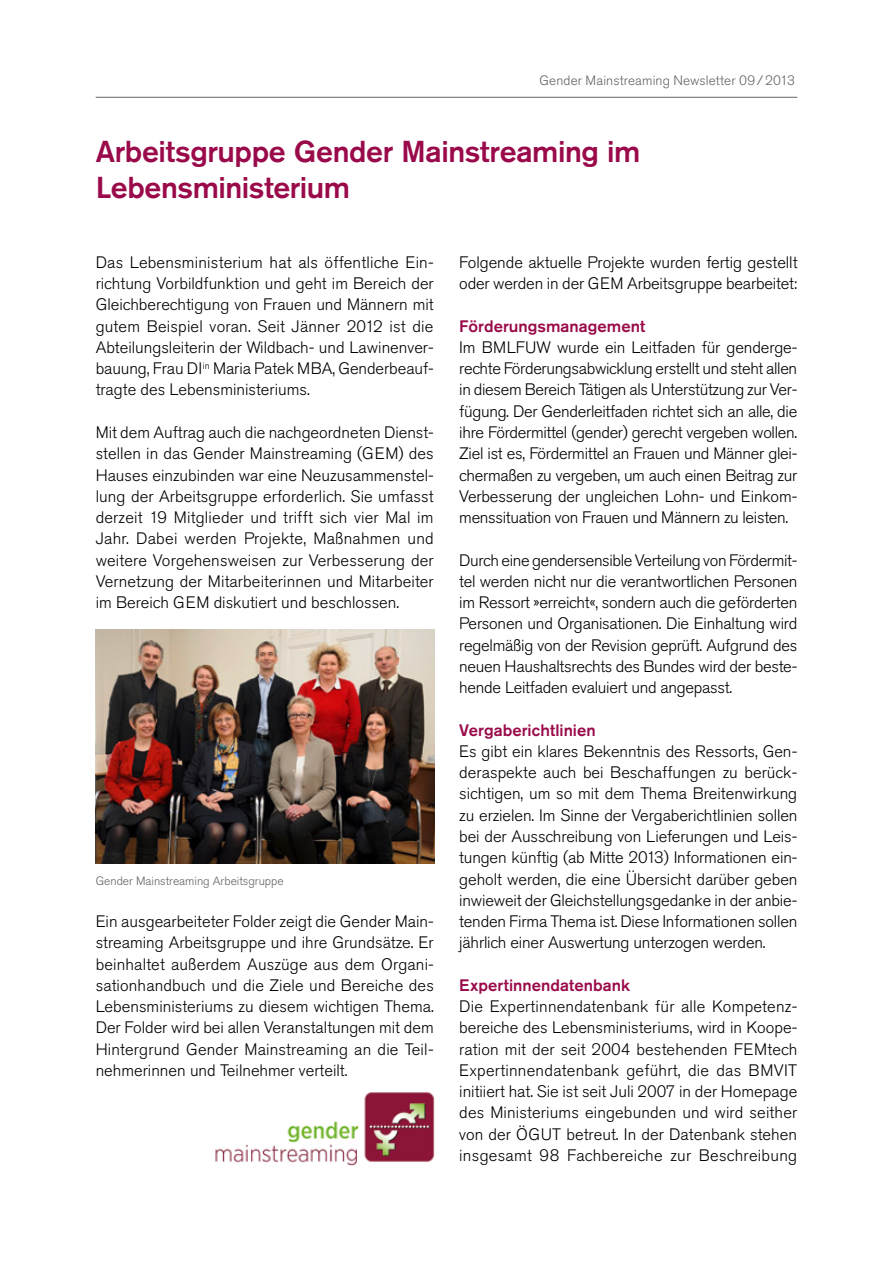
<style>
.page{position:relative;width:893px;height:1263px;background:#fff}
.page>*{position:absolute;margin:0;border:0;box-sizing:border-box;transform-origin:0 0}
.NL___Headline_1{font:500 30px/36px "Akzidenz Grotesk Pro";letter-spacing:-.015em;color:#9a0a4a}
.NL_-_Lauftext{font:300 16.5px/21.3px "Akzidenz Grotesk Pro";letter-spacing:-.005em;color:#000;text-align:justify}
.NL_-_Headline_3{font:500 16.5px "Akzidenz Grotesk Pro";letter-spacing:.005em;color:#9a0a4a}
.t1{font:300 13.5px "Akzidenz Grotesk Pro";letter-spacing:.01em;color:#636362}
.t2{font:300 12px "Akzidenz Grotesk Pro";color:#636362}
</style>
<div class="page">
<hr style="left:96px;top:97px;width:701px;height:1px;background:#636362">
<img style="left:96px;top:629px;width:338px;height:234px">
<img style="left:215px;top:1092px;width:220px;height:73px">
<p class="t1" style="left:540px;top:72px;width:257px">Gender Mainstreaming Newsletter 09/2013</p>
<h1 class="NL___Headline_1" style="left:96px;top:133px;width:546px">Arbeitsgruppe Gender Mainstreaming im<br>Lebensministerium</h1>
<p class="NL_-_Lauftext" style="left:96px;top:251px;width:340px">Das Lebensministerium hat als öffentliche Ein&shy;richtung Vorbildfunktion und geht im Bereich der Gleichberechtigung von Frauen und Männern mit gutem Beispiel voran. Seit Jänner 2012 ist die Abteilungsleiterin der Wildbach- und Lawinenver&shy;bauung, Frau DI<sup>in</sup> Maria Patek MBA, Genderbeauf&shy;tragte des Lebensministeriums.</p>
<p class="NL_-_Lauftext" style="left:96px;top:422px;width:340px">Mit dem Auftrag auch die nachgeordneten Dienst&shy;stellen in das Gender Mainstreaming (GEM) des Hauses einzubinden war eine Neuzusammenstel&shy;lung der Arbeitsgruppe erforderlich. Sie umfasst derzeit 19 Mitglieder und trifft sich vier Mal im Jahr. Dabei werden Projekte, Maßnahmen und weitere Vorgehensweisen zur Verbesserung der Vernetzung der Mitarbeiterinnen und Mitarbeiter im Bereich GEM diskutiert und beschlossen.</p>
<p class="t2" style="left:96px;top:872px;width:189px">Gender Mainstreaming Arbeitsgruppe</p>
<p class="NL_-_Lauftext" style="left:96px;top:911px;width:340px">Ein ausgearbeiteter Folder zeigt die Gender Main&shy;streaming Arbeitsgruppe und ihre Grundsätze. Er beinhaltet außerdem Auszüge aus dem Organi&shy;sationhandbuch und die Ziele und Bereiche des Lebensministeriums zu diesem wichtigen Thema.<br>Der Folder wird bei allen Veranstaltungen mit dem Hintergrund Gender Mainstreaming an die Teil&shy;nehmerinnen und Teilnehmer verteilt.</p>
<p class="NL_-_Lauftext" style="left:459px;top:251px;width:340px">Folgende aktuelle Projekte wurden fertig gestellt oder werden in der GEM Arbeitsgruppe bearbeitet:</p>
<h3 class="NL_-_Headline_3" style="left:459px;top:315px;width:187px">Förderungsmanagement</h3>
<p class="NL_-_Lauftext" style="left:459px;top:337px;width:340px">Im BMLFUW wurde ein Leitfaden für genderge&shy;rechte Förderungsabwicklung erstellt und steht allen in diesem Bereich Tätigen als Unterstützung zur Ver&shy;fügung. Der Genderleitfaden richtet sich an alle, die ihre Fördermittel (gender) gerecht vergeben wollen.<br>Ziel ist es, Fördermittel an Frauen und Männer glei&shy;chermaßen zu vergeben, um auch einen Beitrag zur Verbesserung der ungleichen Lohn- und Einkom&shy;menssituation von Frauen und Männern zu leisten.</p>
<p class="NL_-_Lauftext" style="left:459px;top:549px;width:340px">Durch eine gendersensible Verteilung von Fördermit&shy;tel werden nicht nur die verantwortlichen Personen im Ressort »erreicht«, sondern auch die geförderten Personen und Organisationen. Die Einhaltung wird regelmäßig von der Revision geprüft. Aufgrund des neuen Haushaltsrechts des Bundes wird der beste&shy;hende Leitfaden evaluiert und angepasst.</p>
<h3 class="NL_-_Headline_3" style="left:459px;top:719px;width:138px">Vergaberichtlinien</h3>
<p class="NL_-_Lauftext" style="left:459px;top:740px;width:340px">Es gibt ein klares Bekenntnis des Ressorts, Gen&shy;deraspekte auch bei Beschaffungen zu berück&shy;sichtigen, um so mit dem Thema Breitenwirkung zu erzielen. Im Sinne der Vergaberichtlinien sollen bei der Ausschreibung von Lieferungen und Leis&shy;tungen künftig (ab Mitte 2013) Informationen ein&shy;geholt werden, die eine Übersicht darüber geben inwieweit der Gleichstellungsgedanke in der anbie&shy;tenden Firma Thema ist. Diese Informationen sollen jährlich einer Auswertung unterzogen werden.</p>
<h3 class="NL_-_Headline_3" style="left:459px;top:974px;width:172px">Expertinnendatenbank</h3>
<p class="NL_-_Lauftext" style="left:459px;top:996px;width:340px">Die Expertinnendatenbank für alle Kompetenz&shy;bereiche des Lebensministeriums, wird in Koope&shy;ration mit der seit 2004 bestehenden FEMtech Expertinnendatenbank geführt, die das BMVIT initiiert hat. Sie ist seit Juli 2007 in der Homepage des Ministeriums eingebunden und wird seither von der ÖGUT betreut. In der Datenbank stehen insgesamt 98 Fachbereiche zur Beschreibung</p>
</div>
